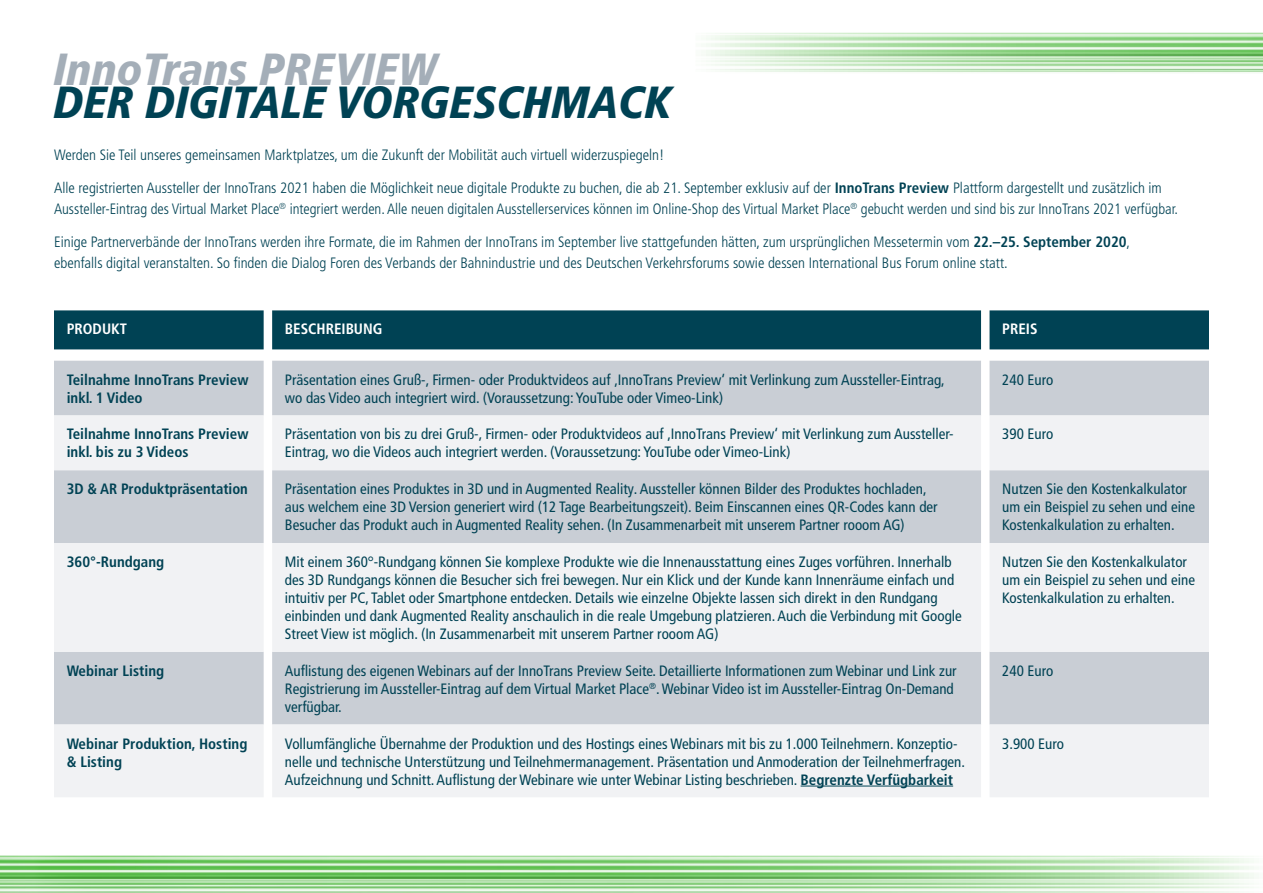
<style>
.page{position:relative;width:1263px;height:893px;background:#fff}
.page>*{position:absolute;margin:0;border:0;box-sizing:border-box;transform-origin:0 0}
.t1{font:italic 900 condensed 45px "Frutiger LT Pro";color:#004254}
.t2{font:italic 900 condensed 45px "Frutiger LT Pro";color:#a4aeb8}
.t3{font:condensed 15px/18px "Frutiger LT Pro";color:#004254}
.t4{font:300 condensed 15px/21px "Frutiger LT Pro";color:#004254}
.t5{font:700 condensed 15px/18px "Frutiger LT Pro";color:#004254}
.t6{font:700 condensed 15px "Frutiger LT Pro";color:#fff}
.s1{font-weight:700}
</style>
<div class="page">
<div style="left:54px;top:310px;width:1155px;height:39px;background:#004254"></div>
<div style="left:54px;top:361px;width:1155px;height:54px;background:#c9ced5"></div>
<svg style="left:54px;top:415px;width:1155px;height:382px;fill:#f1f2f4"></svg>
<hr style="left:801px;top:786px;width:152px;height:1px;background:#004254">
<img style="left:706px;top:33px;width:557px;height:40px">
<img style="left:0;top:856px;width:1254px;height:37px">
<h1 class="t2" style="left:54px;top:42px;width:385px">InnoTrans PREVIEW</h1>
<h1 class="t1" style="left:54px;top:75px;width:620px">DER DIGITALE VORGESCHMACK</h1>
<p class="t4" style="left:54px;top:145px;width:612px">Werden Sie Teil unseres gemeinsamen Marktplatzes, um die Zukunft der Mobilität auch virtuell widerzuspiegeln!</p>
<p class="t4" style="left:54px;top:178px;width:1125px">Alle registrierten Aussteller der InnoTrans 2021 haben die Möglichkeit neue digitale Produkte zu buchen, die ab 21. September exklusiv auf der <span class="s1">InnoTrans Preview</span> Plattform dargestellt und zusätzlich im<br>Aussteller-Eintrag des Virtual Market Place<sup>®</sup> integriert werden. Alle neuen digitalen Ausstellerservices können im Online-Shop des Virtual Market Place<sup>®</sup> gebucht werden und sind bis zur InnoTrans 2021 verfügbar.</p>
<p class="t4" style="left:54px;top:232px;width:1078px">Einige Partnerverbände der InnoTrans werden ihre Formate, die im Rahmen der InnoTrans im September live stattgefunden hätten, zum ursprünglichen Messetermin vom <span class="s1">22.–25. September 2020</span>, ebenfalls digital veranstalten. So finden die Dialog Foren des Verbands der Bahnindustrie und des Deutschen Verkehrsforums sowie dessen International Bus Forum online statt.</p>
<p class="t6" style="left:67px;top:320px;width:62px">PRODUKT</p>
<p class="t6" style="left:285px;top:320px;width:99px">BESCHREIBUNG</p>
<p class="t6" style="left:1002px;top:320px;width:37px">PREIS</p>
<p class="t5" style="left:67px;top:370px;width:183px">Teilnahme InnoTrans Preview inkl. 1 Video</p>
<p class="t3" style="left:285px;top:371px;width:661px">Präsentation eines Gruß-, Firmen- oder Produktvideos auf ‚InnoTrans Preview‘ mit Verlinkung zum Aussteller-Eintrag, wo das Video auch integriert wird. (Voraussetzung: YouTube oder Vimeo-Link)</p>
<p class="t3" style="left:1002px;top:371px;width:53px">240 Euro</p>
<p class="t5" style="left:67px;top:425px;width:183px">Teilnahme InnoTrans Preview inkl. bis zu 3 Videos</p>
<p class="t3" style="left:285px;top:425px;width:670px">Präsentation von bis zu drei Gruß-, Firmen- oder Produktvideos auf ‚InnoTrans Preview‘ mit Verlinkung zum Aussteller-<br>Eintrag, wo die Videos auch integriert werden. (Voraussetzung: YouTube oder Vimeo-Link)</p>
<p class="t3" style="left:1002px;top:425px;width:53px">390 Euro</p>
<p class="t5" style="left:67px;top:480px;width:183px">3D &amp; AR Produktpräsentation</p>
<p class="t3" style="left:285px;top:480px;width:654px">Präsentation eines Produktes in 3D und in Augmented Reality. Aussteller können Bilder des Produktes hochladen, aus welchem eine 3D Version generiert wird (12 Tage Bearbeitungszeit). Beim Einscannen eines QR-Codes kann der<br>Besucher das Produkt auch in Augmented Reality sehen. (In Zusammenarbeit mit unserem Partner rooom AG)</p>
<p class="t3" style="left:1002px;top:480px;width:194px">Nutzen Sie den Kostenkalkulator um ein Beispiel zu sehen und eine<br>Kostenkalkulation zu erhalten.</p>
<p class="t5" style="left:67px;top:553px;width:99px">360°-Rundgang</p>
<p class="t3" style="left:285px;top:553px;width:678px">Mit einem 360°-Rundgang können Sie komplexe Produkte wie die Innenausstattung eines Zuges vorführen. Innerhalb des 3D Rundgangs können die Besucher sich frei bewegen. Nur ein Klick und der Kunde kann Innenräume einfach und intuitiv per PC, Tablet oder Smartphone entdecken. Details wie einzelne Objekte lassen sich direkt in den Rundgang einbinden und dank Augmented Reality anschaulich in die reale Umgebung platzieren. Auch die Verbindung mit Google Street View ist möglich. (In Zusammenarbeit mit unserem Partner rooom AG)</p>
<p class="t3" style="left:1002px;top:553px;width:194px">Nutzen Sie den Kostenkalkulator um ein Beispiel zu sehen und eine<br>Kostenkalkulation zu erhalten.</p>
<p class="t5" style="left:67px;top:662px;width:99px">Webinar Listing</p>
<p class="t3" style="left:285px;top:662px;width:673px">Auflistung des eigenen Webinars auf der InnoTrans Preview Seite. Detaillierte Informationen zum Webinar und Link zur<br>Registrierung im Aussteller-Eintrag auf dem Virtual Market Place<sup>®</sup>. Webinar Video ist im Aussteller-Eintrag On-Demand verfügbar.</p>
<p class="t3" style="left:1002px;top:662px;width:53px">240 Euro</p>
<p class="t5" style="left:67px;top:734px;width:182px">Webinar Produktion, Hosting &amp; Listing</p>
<p class="t3" style="left:285px;top:734px;width:682px">Vollumfängliche Übernahme der Produktion und des Hostings eines Webinars mit bis zu 1.000 Teilnehmern. Konzeptio&shy;nelle und technische Unterstützung und Teilnehmermanagement. Präsentation und Anmoderation der Teilnehmerfragen.<br>Aufzeichnung und Schnitt. Auflistung der Webinare wie unter Webinar Listing beschrieben. <span class="s1">Begrenzte Verfügbarkeit</span></p>
<p class="t3" style="left:1002px;top:734px;width:63px">3.900 Euro</p>
</div>
